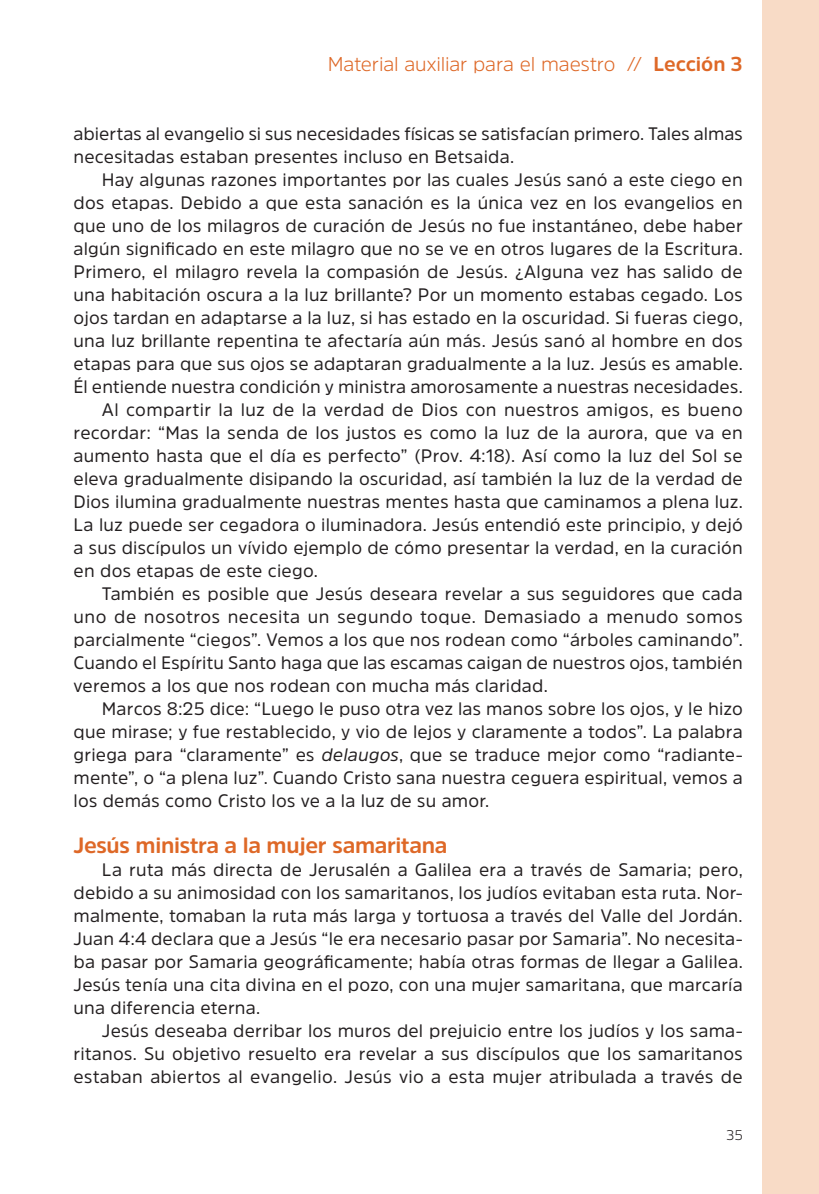
<style>
.page{position:relative;width:819px;height:1194px;background:#fff}
.page>*{position:absolute;margin:0;border:0;box-sizing:border-box;transform-origin:0 0}
.t1{font:700 22px "Amsi Pro";letter-spacing:-.015em;color:#de6827}
.t2{font:300 20px "Amsi Pro";letter-spacing:-.005em;color:#de6827}
.t3{font:18px/23px "Amsi Pro";letter-spacing:.01em;color:#231f20;text-align:justify}
.t4{font:300 14px "Amsi Pro";color:#231f20}
.s1{font-weight:700}
.s2{font-style:italic}
</style>
<div class="page">
<div style="left:762px;top:0;width:57px;height:1194px;background:#f8dbc6"></div>
<p class="t2" style="left:328px;top:50px;width:416px">Material auxiliar para el maestro // <span class="s1">Lección 3</span></p>
<p class="t3" style="left:74px;top:122px;width:670px">abiertas al evangelio si sus necesidades físicas se satisfacían primero. Tales almas necesitadas estaban presentes incluso en Betsaida.</p>
<p class="t3" style="left:102px;top:168px;width:642px">Hay algunas razones importantes por las cuales Jesús sanó a este ciego en</p>
<p class="t3" style="left:74px;top:191px;width:670px">dos etapas. Debido a que esta sanación es la única vez en los evangelios en</p>
<p class="t3" style="left:74px;top:214px;width:671px">que uno de los milagros de curación de Jesús no fue instantáneo, debe haber</p>
<p class="t3" style="left:74px;top:237px;width:670px">algún significado en este milagro que no se ve en otros lugares de la Escritura.</p>
<p class="t3" style="left:74px;top:260px;width:670px">Primero, el milagro revela la compasión de Jesús. ¿Alguna vez has salido de</p>
<p class="t3" style="left:74px;top:283px;width:670px">una habitación oscura a la luz brillante? Por un momento estabas cegado. Los</p>
<p class="t3" style="left:74px;top:306px;width:671px">ojos tardan en adaptarse a la luz, si has estado en la oscuridad. Si fueras ciego,</p>
<p class="t3" style="left:74px;top:329px;width:670px">una luz brillante repentina te afectaría aún más. Jesús sanó al hombre en dos</p>
<p class="t3" style="left:74px;top:352px;width:671px">etapas para que sus ojos se adaptaran gradualmente a la luz. Jesús es amable.</p>
<p class="t3" style="left:74px;top:375px;width:670px">Él entiende nuestra condición y ministra amorosamente a nuestras necesidades.</p>
<p class="t3" style="left:102px;top:398px;width:642px">Al compartir la luz de la verdad de Dios con nuestros amigos, es bueno</p>
<p class="t3" style="left:74px;top:421px;width:671px">recordar: “Mas la senda de los justos es como la luz de la aurora, que va en</p>
<p class="t3" style="left:74px;top:444px;width:670px">aumento hasta que el día es perfecto” (Prov. 4:18). Así como la luz del Sol se</p>
<p class="t3" style="left:74px;top:467px;width:671px">eleva gradualmente disipando la oscuridad, así también la luz de la verdad de</p>
<p class="t3" style="left:74px;top:490px;width:671px">Dios ilumina gradualmente nuestras mentes hasta que caminamos a plena luz.</p>
<p class="t3" style="left:74px;top:513px;width:670px">La luz puede ser cegadora o iluminadora. Jesús entendió este principio, y dejó</p>
<p class="t3" style="left:74px;top:536px;width:671px">a sus discípulos un vívido ejemplo de cómo presentar la verdad, en la curación</p>
<p class="t3" style="left:74px;top:559px;width:246px">en dos etapas de este ciego.</p>
<p class="t3" style="left:102px;top:582px;width:642px">También es posible que Jesús deseara revelar a sus seguidores que cada</p>
<p class="t3" style="left:74px;top:605px;width:670px">uno de nosotros necesita un segundo toque. Demasiado a menudo somos</p>
<p class="t3" style="left:74px;top:628px;width:671px">parcialmente “ciegos”. Vemos a los que nos rodean como “árboles caminando”.</p>
<p class="t3" style="left:74px;top:651px;width:670px">Cuando el Espíritu Santo haga que las escamas caigan de nuestros ojos, también</p>
<p class="t3" style="left:74px;top:674px;width:476px">veremos a los que nos rodean con mucha más claridad.</p>
<p class="t3" style="left:102px;top:697px;width:642px">Marcos 8:25 dice: “Luego le puso otra vez las manos sobre los ojos, y le hizo</p>
<p class="t3" style="left:74px;top:720px;width:671px">que mirase; y fue restablecido, y vio de lejos y claramente a todos”. La palabra</p>
<p class="t3" style="left:74px;top:743px;width:670px">griega para “claramente” es <span class="s2">delaugos</span>, que se traduce mejor como “radiante-</p>
<p class="t3" style="left:74px;top:766px;width:671px">mente”, o “a plena luz”. Cuando Cristo sana nuestra ceguera espiritual, vemos a</p>
<p class="t3" style="left:74px;top:789px;width:417px">los demás como Cristo los ve a la luz de su amor.</p>
<p class="t1" style="left:74px;top:830px;width:375px">Jesús ministra a la mujer samaritana</p>
<p class="t3" style="left:74px;top:858px;width:671px;text-indent:28px">La ruta más directa de Jerusalén a Galilea era a través de Samaria; pero, debido a su animosidad con los samaritanos, los judíos evitaban esta ruta. Nor&shy;malmente, tomaban la ruta más larga y tortuosa a través del Valle del Jordán.<br>Juan 4:4 declara que a Jesús “le era necesario pasar por Samaria”. No necesita&shy;ba pasar por Samaria geográficamente; había otras formas de llegar a Galilea.<br>Jesús tenía una cita divina en el pozo, con una mujer samaritana, que marcaría una diferencia eterna.</p>
<p class="t3" style="left:74px;top:1019px;width:670px;text-indent:28px">Jesús deseaba derribar los muros del prejuicio entre los judíos y los sama&shy;ritanos. Su objetivo resuelto era revelar a sus discípulos que los samaritanos estaban abiertos al evangelio. Jesús vio a esta mujer atribulada a través de</p>
<p class="t4" style="left:726px;top:1125px;width:18px">35</p>
</div>
